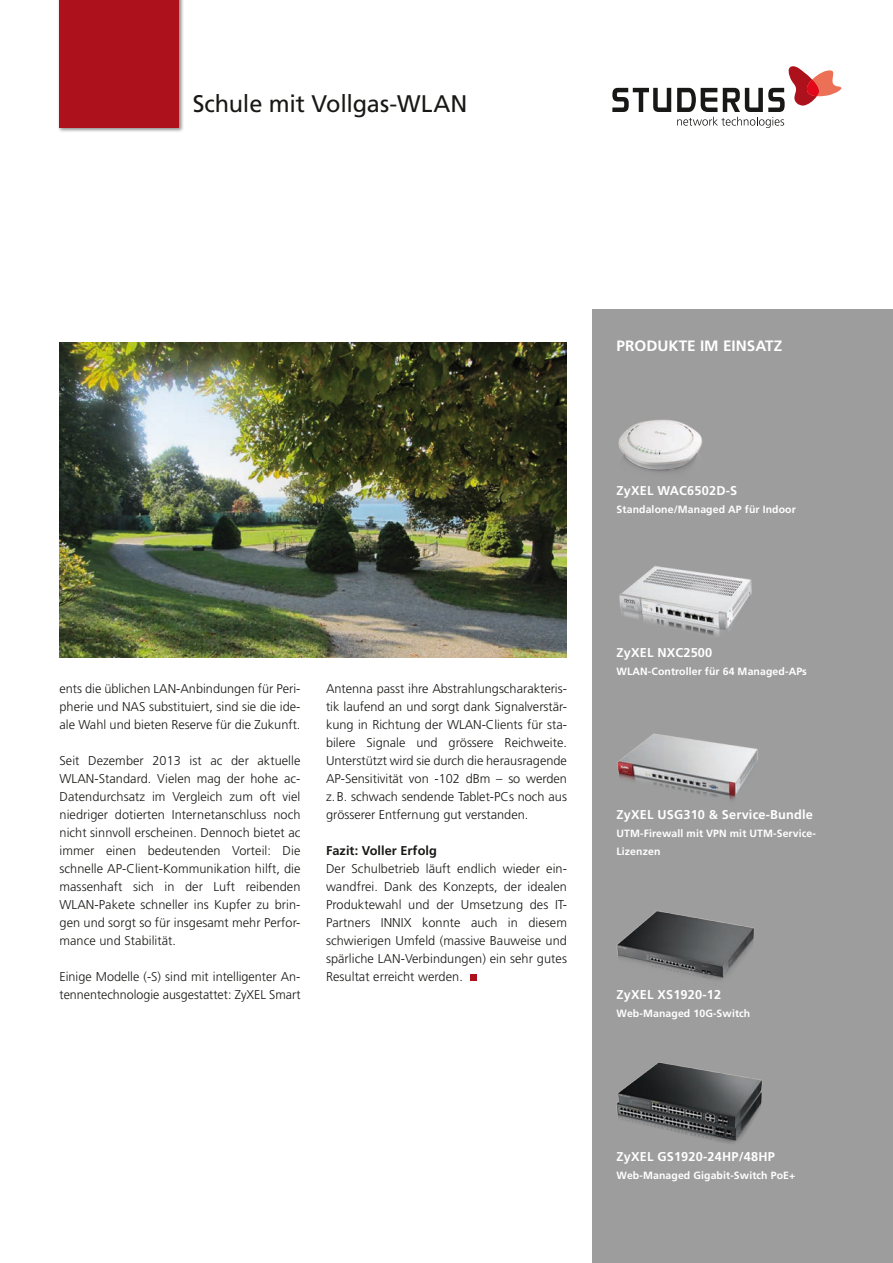
<style>
.page{position:relative;width:893px;height:1263px;background:#fff}
.page>*{position:absolute;margin:0;border:0;box-sizing:border-box;transform-origin:0 0}
.t1{font:24px "Frutiger";letter-spacing:-.01em;color:#181816}
.t2{font:700 15px "Frutiger";color:#fff}
.t3{font:300 12.75px/18px "Frutiger";color:#181816;text-align:justify}
.t4{font:700 12.75px "Frutiger";letter-spacing:.015em;color:#fff}
.t5{font:700 12.75px "Frutiger";letter-spacing:.005em;color:#181816}
.t6{font:700 10.5px/18px "Frutiger";letter-spacing:.01em;color:#fff}
</style>
<div class="page">
<div style="left:58px;top:0;width:126px;height:133px;background:#181816;opacity:.5"></div>
<div style="left:60px;top:0;width:119px;height:128px;background:#ad111c"></div>
<svg style="left:612px;top:88px;width:59px;height:24px"></svg>
<svg style="left:677px;top:66px;width:164px;height:62px"></svg>
<div style="left:592px;top:310px;width:301px;height:953px;background:#9d9d9d"></div>
<svg style="left:470px;top:975px;width:6px;height:6px"></svg>
<img style="left:60px;top:342px;width:507px;height:315px">
<img style="left:618px;top:419px;width:84px;height:53px">
<img style="left:619px;top:566px;width:133px;height:69px">
<img style="left:617px;top:733px;width:141px;height:67px">
<img style="left:616px;top:911px;width:138px;height:69px">
<img style="left:616px;top:1062px;width:146px;height:81px">
<h1 class="t1" style="left:193px;top:90px;width:276px">Schule mit Vollgas-WLAN</h1>
<p class="t2" style="left:617px;top:337px;width:167px">Produkte im Ei nsatz</p>
<p class="t4" style="left:617px;top:483px;width:121px">ZyXEL WAC6502D-S</p>
<p class="t6" style="left:617px;top:500px;width:181px">Standalone/Managed AP für Indoor</p>
<p class="t3" style="left:60px;top:680px;width:242px">ents die üblichen LAN-Anbindungen für Peri&shy;pherie und NAS substituiert, sind sie die ide&shy;ale Wahl und bieten Reserve für die Zukunft.</p>
<p class="t3" style="left:60px;top:752px;width:242px">Seit Dezember 2013 ist ac der aktuelle WLAN-Standard. Vielen mag der hohe ac-Datendurchsatz im Vergleich zum oft viel niedriger dotierten Internetanschluss noch nicht sinnvoll erscheinen. Dennoch bietet ac immer einen bedeutenden Vorteil: Die schnelle AP-Client-Kommunikation hilft, die massenhaft sich in der Luft reibenden WLAN-Pakete schneller ins Kupfer zu brin&shy;gen und sorgt so für insgesamt mehr Perfor&shy;mance und Stabilität.</p>
<p class="t3" style="left:60px;top:968px;width:242px">Einige Modelle (-S) sind mit intelligenter An&shy;tennentechnologie ausgestattet: ZyXEL Smart</p>
<p class="t3" style="left:326px;top:680px;width:242px">Antenna passt ihre Abstrahlungscharakteris&shy;tik laufend an und sorgt dank Signalverstär&shy;kung in Richtung der WLAN-Clients für sta&shy;bilere Signale und grössere Reichweite.<br>Unterstützt wird sie durch die herausragende AP-Sensitivität von -102 dBm – so werden z.B. schwach sendende Tablet-PCs noch aus grösserer Entfernung gut verstanden.</p>
<p class="t5" style="left:326px;top:843px;width:112px">Fazit: Voller Erfolg</p>
<p class="t3" style="left:326px;top:860px;width:242px">Der Schulbetrieb läuft endlich wieder ein&shy;wandfrei. Dank des Konzepts, der idealen Produktewahl und der Umsetzung des IT-Partners INNIX konnte auch in diesem schwierigen Umfeld (massive Bauweise und spärliche LAN-Verbindungen) ein sehr gutes Resultat erreicht werden.</p>
<p class="t4" style="left:617px;top:645px;width:97px">ZyXEL NXC2500</p>
<p class="t6" style="left:617px;top:662px;width:192px">WLAN-Controller für 64 Managed-APs</p>
<p class="t4" style="left:617px;top:807px;width:198px">ZyXEL USG310 &amp; Service-Bundle</p>
<p class="t6" style="left:617px;top:824px;width:201px">UTM-Firewall mit VPN mit UTM-Service-<br>Lizenzen</p>
<p class="t4" style="left:617px;top:987px;width:106px">ZyXEL XS1920-12</p>
<p class="t6" style="left:617px;top:1004px;width:135px">Web-Managed 10G-Switch</p>
<p class="t4" style="left:617px;top:1149px;width:160px">ZyXEL GS1920-24HP/48HP</p>
<p class="t6" style="left:617px;top:1166px;width:180px">Web-Managed Gigabit-Switch PoE+</p>
</div>
